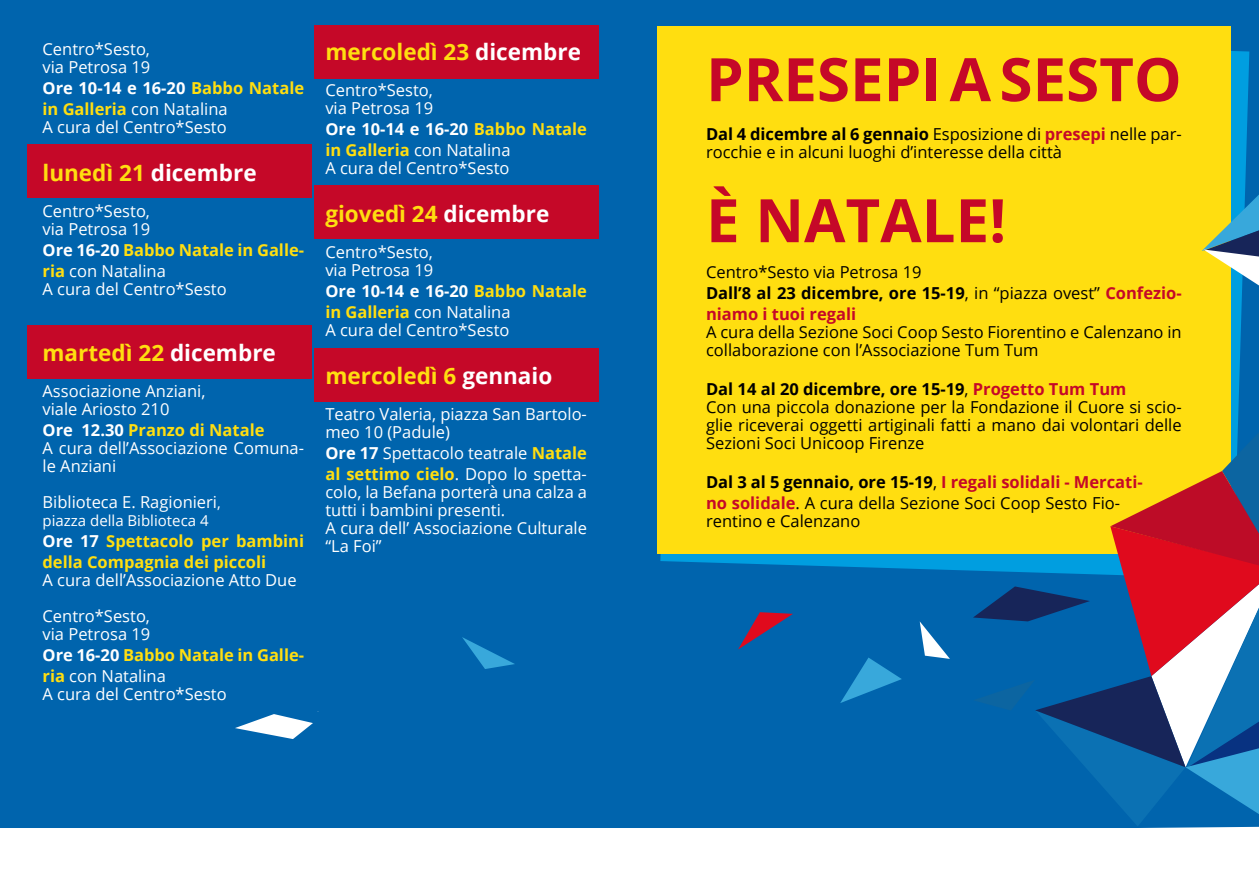
<style>
.page{position:relative;width:1259px;height:893px;background:#0064ad}
.page>*{position:absolute;margin:0;border:0;box-sizing:border-box;transform-origin:0 0}
.t1{font:700 60px "Open Sans";color:#c50828}
.t2{font:700 22.5px "Open Sans";color:#ffde10}
.t3{font:16.5px/18px "Open Sans";color:#fff}
.t4{font:16.5px/18px "Open Sans";color:#000}
.t5{font:700 16.5px/21px "Open Sans";color:#ffde10}
.t6{font:15px "Open Sans";color:#fff}
.s1{color:#fff}
.s2{font-weight:400;color:#fff}
.s3{font-weight:700}
.s4{font-weight:700;color:#ffde10}
.s5{font-size:15px}
.s6{font-weight:700;color:#c50828}
</style>
<div class="page">
<svg style="left:660px;top:34px;width:589px;height:537px;fill:#009ee0"></svg>
<div style="left:657px;top:27px;width:573px;height:527px;background:#ffde10"></div>
<div style="left:314px;top:26px;width:284px;height:53px;background:#c50828"></div>
<div style="left:314px;top:185px;width:284px;height:53px;background:#c50828"></div>
<div style="left:314px;top:349px;width:284px;height:53px;background:#c50828"></div>
<div style="left:27px;top:145px;width:284px;height:53px;background:#c50828"></div>
<div style="left:27px;top:325px;width:284px;height:53px;background:#c50828"></div>
<div style="left:0;top:826px;width:1259px;height:67px;background:#fff"></div>
<svg style="left:1201px;top:195px;width:58px;height:90px"></svg>
<svg style="left:840px;top:657px;width:62px;height:46px"></svg>
<svg style="left:919px;top:621px;width:31px;height:38px"></svg>
<svg style="left:738px;top:612px;width:55px;height:37px"></svg>
<svg style="left:973px;top:432px;width:286px;height:394px"></svg>
<svg style="left:462px;top:637px;width:53px;height:32px"></svg>
<svg style="left:235px;top:714px;width:78px;height:25px"></svg>
<p class="t3" style="left:43px;top:40px;width:109px">Centro*Sesto, via Petrosa 19</p>
<p class="t5" style="left:43px;top:77px;width:263px"><span class="s1">Ore 10-14 e 16-20</span> Babbo Natale in Galleria <span class="s2">con Natalina</span></p>
<p class="t3" style="left:43px;top:118px;width:186px">A cura del Centro*Sesto</p>
<h2 class="t2" style="left:43px;top:157px;width:216px">lunedì 21 <span class="s1">dicembre</span></h2>
<p class="t3" style="left:43px;top:202px;width:109px">Centro*Sesto, via Petrosa 19</p>
<p class="t5" style="left:43px;top:239px;width:263px"><span class="s1">Ore 16-20</span> Babbo Natale in Galle&shy;ria <span class="s2">con Natalina</span></p>
<p class="t3" style="left:43px;top:280px;width:186px">A cura del Centro*Sesto</p>
<h2 class="t2" style="left:43px;top:337px;width:235px">martedì 22 <span class="s1">dicembre</span></h2>
<p class="t3" style="left:43px;top:382px;width:164px">Associazione Anziani, viale Ariosto 210</p>
<p class="t3" style="left:43px;top:421px;width:263px"><span class="s3">Ore 12.30</span> <span class="s4">Pranzo di Natale<br></span>A cura dell’Associazione Comuna&shy;le Anziani</p>
<p class="t3" style="left:43px;top:493px;width:180px">Biblioteca E. Ragionieri<span class="s5">,</span></p>
<p class="t6" style="left:43px;top:510px;width:168px">piazza della Biblioteca 4</p>
<p class="t5" style="left:43px;top:530px;width:263px"><span class="s1">Ore 17</span> Spettacolo per bambini della Compagnia dei piccoli</p>
<p class="t3" style="left:43px;top:562px;width:256px;line-height:36px">A cura dell’Associazione Atto Due<br>Centro*Sesto,</p>
<p class="t3" style="left:43px;top:623px;width:263px;line-height:21px">via Petrosa 19<br><span class="s3">Ore 16-20</span> <span class="s4">Babbo Natale in Galle&shy;ria</span> con Natalina</p>
<p class="t3" style="left:43px;top:685px;width:186px">A cura del Centro*Sesto</p>
<h2 class="t2" style="left:325px;top:36px;width:257px">mercoledì 23 <span class="s1">dicembre</span></h2>
<p class="t3" style="left:325px;top:80px;width:109px">Centro*Sesto, via Petrosa 19</p>
<p class="t5" style="left:325px;top:118px;width:263px"><span class="s1">Ore 10-14 e 16-20</span> Babbo Natale in Galleria <span class="s2">con Natalina</span></p>
<p class="t3" style="left:325px;top:158px;width:186px">A cura del Centro*Sesto</p>
<h2 class="t2" style="left:325px;top:198px;width:225px">giovedì 24 <span class="s1">dicembre</span></h2>
<p class="t3" style="left:325px;top:242px;width:109px">Centro*Sesto, via Petrosa 19</p>
<p class="t5" style="left:325px;top:280px;width:263px"><span class="s1">Ore 10-14 e 16-20</span> Babbo Natale in Galleria <span class="s2">con Natalina</span></p>
<p class="t3" style="left:325px;top:320px;width:186px">A cura del Centro*Sesto</p>
<h2 class="t2" style="left:325px;top:360px;width:228px">mercoledì 6 <span class="s1">gennaio</span></h2>
<p class="t3" style="left:325px;top:404px;width:263px">Teatro Valeria, piazza San Bartolo&shy;meo 10 (Padule)</p>
<p class="t3" style="left:325px;top:442px;width:263px;line-height:21px"><span class="s3">Ore 17</span> Spettacolo teatrale <span class="s4">Natale al settimo cielo</span>. Dopo lo spetta-</p>
<p class="t3" style="left:325px;top:482px;width:263px">colo, la Befana porterà una calza a tutti i bambini presenti.<br>A cura dell’ Associazione Culturale “La Foi”</p>
<h1 class="t1" style="left:706px;top:37px;width:477px">PRESEPI A SESTO</h1>
<p class="t4" style="left:706px;top:125px;width:477px"><span class="s3">Dal 4 dicembre al 6 gennaio</span> Esposizione di <span class="s6">presepi</span> nelle par&shy;rocchie e in alcuni luoghi d’interesse della città</p>
<h1 class="t1" style="left:706px;top:178px;width:302px">È NATALE!</h1>
<p class="t4" style="left:706px;top:261px;width:477px;line-height:21px">Centro*Sesto via Petrosa 19<br><span class="s3">Dall’8 al 23 dicembre, ore 15-19</span>, in “piazza ovest” <span class="s6">Confezio&shy;niamo i tuoi regali</span></p>
<p class="t4" style="left:706px;top:323px;width:477px">A cura della Sezione Soci Coop Sesto Fiorentino e Calenzano in collaborazione con l’Associazione Tum Tum</p>
<p class="t4" style="left:706px;top:380px;width:477px"><span class="s3">Dal 14 al 20 dicembre, ore 15-19</span>, <span class="s6">Progetto Tum Tum<br></span>Con una piccola donazione per la Fondazione il Cuore si scio&shy;glie riceverai oggetti artiginali fatti a mano dai volontari delle Sezioni Soci Unicoop Firenze</p>
<p class="t4" style="left:706px;top:471px;width:438px;line-height:21px"><span class="s3">Dal 3 al 5 gennaio, ore 15-19</span>, <span class="s6">I regali solidali - Mercati&shy;no solidale</span>. A cura della Sezione Soci Coop Sesto Fio-</p>
<p class="t4" style="left:706px;top:512px;width:156px">rentino e Calenzano</p>
</div>
